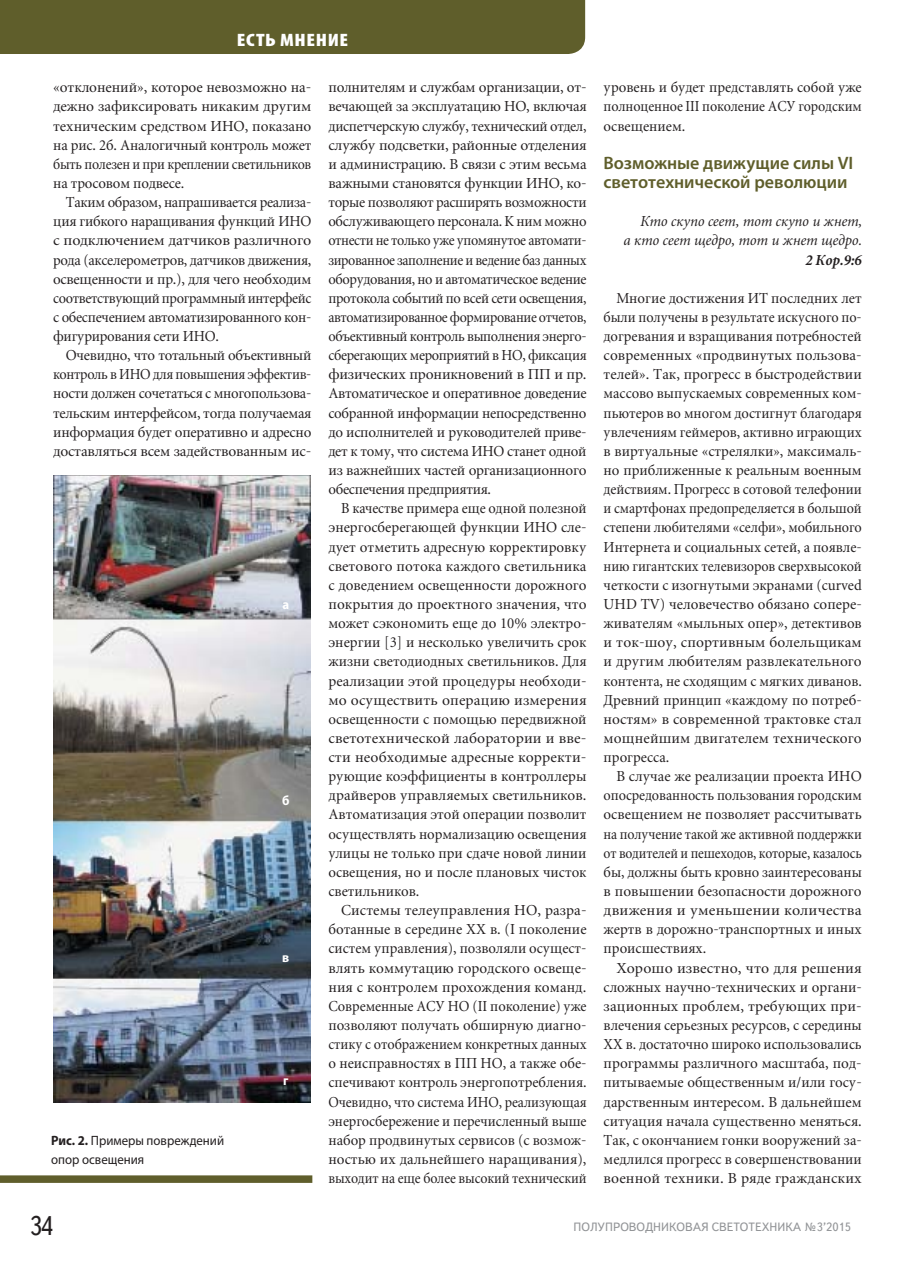
<style>
.page{position:relative;width:915px;height:1263px;background:#fff}
.page>*{position:absolute;margin:0;border:0;box-sizing:border-box;transform-origin:0 0}
.t1{font:27px "Text Book C";color:#231f20;scale:.9 1}
.t2{font:600 18px/19.2px "Myriad Pro";color:#5f5e2b}
.t3{font:900 condensed 18px "Myriad Pro";letter-spacing:.03em;color:#fff;scale:1.17 1}
.t4{font:15px/19.2px "Miniature";letter-spacing:-.01em;color:#231f20;text-align:justify}
.t5{font:15px/19.2px "Miniature";letter-spacing:-.01em;color:#231f20;text-align:justify;scale:.96 1}
.t6{font:15px/19.2px "Miniature";letter-spacing:-.01em;color:#231f20;text-align:justify;scale:.93 1}
.t7{font:15px/19.2px "Miniature";letter-spacing:-.01em;color:#231f20;text-align:justify;scale:.95 1}
.t8{font:italic 15px/19.2px "Miniature";color:#231f20;text-align:right;scale:.96 1}
.t9{font:italic 700 15px "Miniature";color:#231f20;scale:.96 1}
.t10{font:13.5px/19.2px "Myriad Pro";color:#231f20;scale:.95 1}
.t11{font:700 13.5px "Myriad Pro";color:#fff;scale:.95 1}
.t12{font:12px "Text Book C";color:#939598}
.s1{font-weight:700}
</style>
<div class="page">
<div style="left:0;top:0;width:585px;height:54px;background:#5f5e2b"></div>
<img style="left:53px;top:475px;width:258px;height:627px">
<div style="left:0;top:1175px;width:312px;height:8px;background:#5f5e2b"></div>
<p class="t3" style="left:237px;top:29px;width:97px">ЕСТЬ МНЕНИЕ</p>
<p class="t4" style="left:53px;top:79px;width:260px">«отклонений», которое невозможно на&shy;дежно зафиксировать никаким другим техническим средством ИНО, показано на рис. 2б. Аналогичный контроль может быть полезен и при креплении светильников на тросовом подвесе.</p>
<p class="t7" style="left:53px;top:194px;width:273px;text-indent:13px">Таким образом, напрашивается реализа&shy;ция гибкого наращивания функций ИНО с подключением датчиков различного рода (акселерометров, датчиков движения, освещенности и пр.), для чего необходим соответствующий программный интерфейс с обеспечением автоматизированного кон&shy;фигурирования сети ИНО.</p>
<p class="t5" style="left:53px;top:347px;width:270px;text-indent:13px">Очевидно, что тотальный объективный контроль в ИНО для повышения эффектив&shy;ности должен сочетаться с многопользова&shy;тельским интерфейсом, тогда получаемая информация будет оперативно и адресно доставляться всем задействованным ис-</p>
<p class="t4" style="left:328px;top:79px;width:259px">полнителям и службам организации, от&shy;вечающей за эксплуатацию НО, включая диспетчерскую службу, технический отдел, службу подсветки, районные отделения и администрацию. В связи с этим весьма важными становятся функции ИНО, ко&shy;торые позволяют расширять возможности обслуживающего персонала. К ним можно отнести не только уже упомянутое автомати&shy;зированное заполнение и ведение баз данных оборудования, но и автоматическое ведение протокола событий по всей сети освещения, автоматизированное формирование отчетов, объективный контроль выполнения энерго&shy;сберегающих мероприятий в НО, фиксация физических проникновений в ПП и пр.<br>Автоматическое и оперативное доведение собранной информации непосредственно до исполнителей и руководителей приве&shy;дет к тому, что система ИНО станет одной из важнейших частей организационного обеспечения предприятия.</p>
<p class="t6" style="left:328px;top:500px;width:279px;text-indent:13px">В качестве примера еще одной полезной энергосберегающей функции ИНО сле&shy;дует отметить адресную корректировку светового потока каждого светильника с доведением освещенности дорожного покрытия до проектного значения, что может сэкономить еще до 10% электро&shy;энергии [3] и несколько увеличить срок жизни светодиодных светильников. Для реализации этой процедуры необходи&shy;мо осуществить операцию измерения освещенности с помощью передвижной светотехнической лаборатории и вве&shy;сти необходимые адресные корректи&shy;рующие коэффициенты в контроллеры драйверов управляемых светильников.<br>Автоматизация этой операции позволит осуществлять нормализацию освещения улицы не только при сдаче новой линии освещения, но и после плановых чисток светильников.</p>
<p class="t4" style="left:328px;top:902px;width:260px;text-indent:13px">Системы телеуправления НО, разра&shy;ботанные в середине XX в. (I поколение систем управления), позволяли осущест&shy;влять коммутацию городского освеще&shy;ния с контролем прохождения команд.<br>Современные АСУ НО (II поколение) уже позволяют получать обширную диагно&shy;стику с отображением конкретных данных о неисправностях в ПП НО, а также обе&shy;спечивают контроль энергопотребления.<br>Очевидно, что система ИНО, реализующая энергосбережение и перечисленный выше набор продвинутых сервисов (с возмож&shy;ностью их дальнейшего наращивания), выходит на еще более высокий технический</p>
<p class="t11" style="left:282px;top:596px;width:9px">а</p>
<p class="t11" style="left:282px;top:793px;width:9px">б</p>
<p class="t11" style="left:282px;top:949px;width:9px">в</p>
<p class="t11" style="left:283px;top:1073px;width:7px">г</p>
<p class="t10" style="left:51px;top:1130px;width:184px"><span class="s1">Рис. 2.</span> Примеры повреждений опор освещения</p>
<p class="t5" style="left:603px;top:79px;width:270px">уровень и будет представлять собой уже полноценное III поколение АСУ городским освещением.</p>
<p class="t2" style="left:603px;top:153px;width:251px">Возможные движущие силы VI светотехнической революции</p>
<p class="t8" style="left:623px;top:212px;width:250px">Кто скупо сеет, тот скупо и жнет,<br>а кто сеет щедро, тот и жнет щедро.</p>
<p class="t9" style="left:805px;top:252px;width:60px">2 Кор.9:6</p>
<p class="t5" style="left:603px;top:290px;width:270px;text-indent:13px">Многие достижения ИТ последних лет были получены в результате искусного по&shy;догревания и взращивания потребностей современных «продвинутых пользова&shy;телей». Так, прогресс в быстродействии массово выпускаемых современных ком&shy;пьютеров во многом достигнут благодаря увлечениям геймеров, активно играющих в виртуальные «стрелялки», максималь&shy;но приближенные к реальным военным действиям. Прогресс в сотовой телефонии и смартфонах предопределяется в большой степени любителями «селфи», мобильного Интернета и социальных сетей, а появле&shy;нию гигантских телевизоров сверхвысокой четкости с изогнутыми экранами (curved UHD TV) человечество обязано сопере&shy;живателям «мыльных опер», детективов и ток-шоу, спортивным болельщикам и другим любителям развлекательного контента, не сходящим с мягких диванов.<br>Древний принцип «каждому по потреб&shy;ностям» в современной трактовке стал мощнейшим двигателем технического прогресса.</p>
<p class="t4" style="left:603px;top:768px;width:260px;text-indent:13px">В случае же реализации проекта ИНО опосредованность пользования городским освещением не позволяет рассчитывать на получение такой же активной поддержки от водителей и пешеходов, которые, казалось бы, должны быть кровно заинтересованы в повышении безопасности дорожного движения и уменьшении количества жертв в дорожно-транспортных и иных происшествиях.</p>
<p class="t4" style="left:603px;top:959px;width:259px;text-indent:13px">Хорошо известно, что для решения сложных научно-технических и органи&shy;зационных проблем, требующих при&shy;влечения серьезных ресурсов, с середины XX в. достаточно широко использовались программы различного масштаба, под&shy;питываемые общественным и/или госу&shy;дарственным интересом. В дальнейшем ситуация начала существенно меняться.<br>Так, с окончанием гонки вооружений за&shy;медлился прогресс в совершенствовании военной техники. В ряде гражданских</p>
<h1 class="t1" style="left:30px;top:1211px;width:27px">34</h1>
<p class="t12" style="left:573px;top:1220px;width:279px">ПОЛУПРОВОДНИКОВАЯ СВЕТОТЕХНИКА №3’2015</p>
</div>
